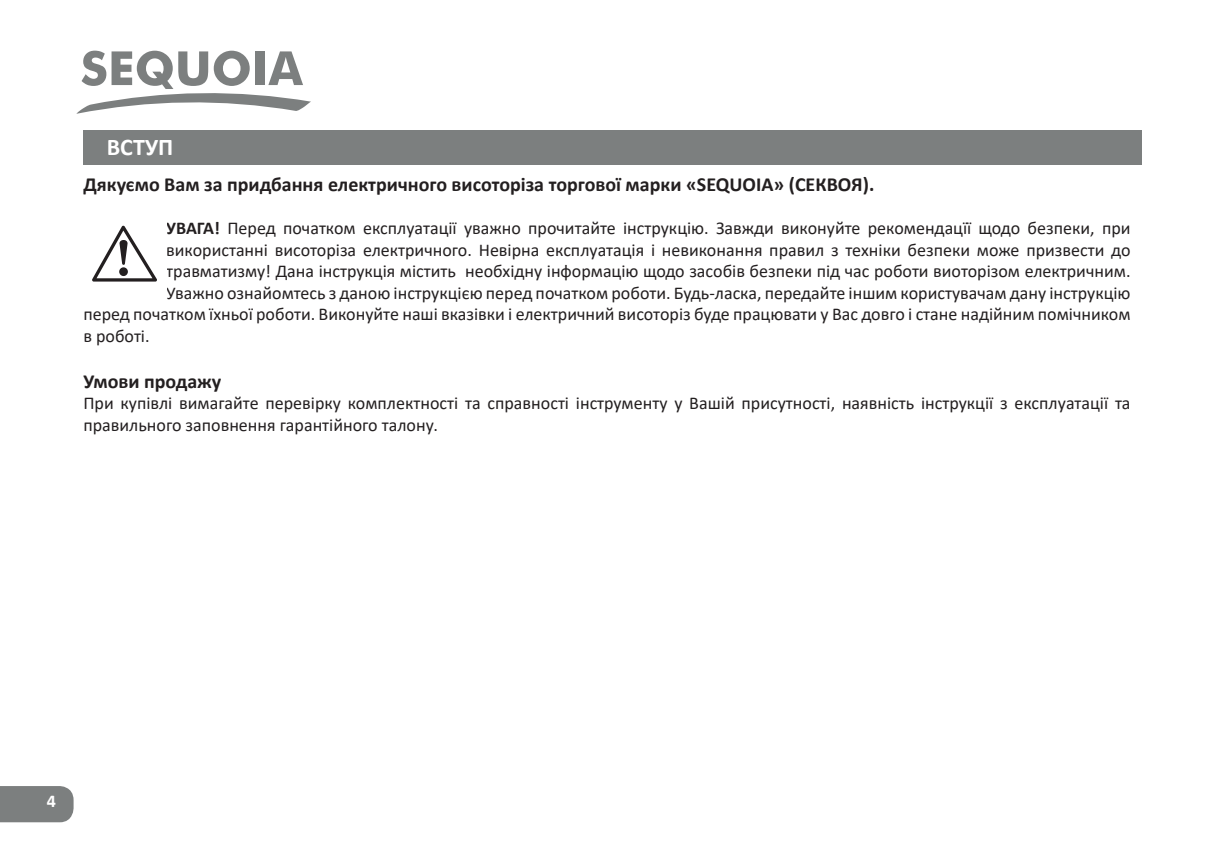
<style>
.page{position:relative;width:1214px;height:862px;background:#fff}
.page>*{position:absolute;margin:0;border:0;box-sizing:border-box;transform-origin:0 0}
.Заголовок_слева{font:700 24px "Calibri";color:#fff}
.Подзаголовок{font:700 20px "Calibri";color:#231f20}
.t1{font:18px/21.6px "Calibri";color:#231f20}
.t2{font:700 18px "Calibri";color:#fff}
.s1{font-weight:700}
</style>
<div class="page">
<div style="left:0;top:786px;width:74px;height:36px;background:#7c7f7f"></div>
<div style="left:83px;top:131px;width:1058px;height:34px;background:#7c7f7f"></div>
<svg style="left:76px;top:51px;width:235px;height:63px"></svg>
<div style="left:256px;top:51px;width:9px;height:34px;background:#7c7f7f"></div>
<svg style="left:92px;top:226px;width:65px;height:55px"></svg>
<p class="Заголовок_слева" style="left:107px;top:130px;width:68px">ВСТУП</p>
<p class="Подзаголовок" style="left:83px;top:170px;width:792px">Дякуємо Вам за придбання електричного висоторіза торгової марки «SEQUOIA» (СЕКВОЯ).</p>
<p class="t1" style="left:166px;top:217px;width:965px"><span class="s1">УВАГА!</span> Перед початком експлуатації уважно прочитайте iнструкцiю. Завжди виконуйте рекомендацїї щодо безпеки, при</p>
<p class="t1" style="left:166px;top:238px;width:965px">використанні висоторіза електричного. Невiрна експлуатацiя i невиконання правил з технiки безпеки може призвести до</p>
<p class="t1" style="left:166px;top:260px;width:965px">травматизму! Дана iнструкцiя мiстить необхiдну iнформацiю щодо засобiв безпеки пiд час роботи виоторізом електричним.</p>
<p class="t1" style="left:166px;top:282px;width:965px">Уважно ознайомтесь з даною iнструкцiєю перед початком роботи. Будь-ласка, передайте iншим користувачам дану iнструкцiю</p>
<p class="t1" style="left:83px;top:303px;width:1048px">перед початком їхньої роботи. Виконуйте нашi вказівки і електричний висоторіз буде працювати у Вас довго i стане надiйним помiчником</p>
<p class="t1" style="left:83px;top:325px;width:68px">в роботi.</p>
<p class="Подзаголовок" style="left:83px;top:367px;width:139px">Умови продажу</p>
<p class="t1" style="left:83px;top:392px;width:1048px">При купiвлi вимагайте перевiрку комплектностi та справностi iнструменту у Вашiй присутностi, наявнiсть iнструкцiї з експлуатацiї та правильного заповнення гарантiйного талону.</p>
<p class="t2" style="left:47px;top:788px;width:11px">4</p>
</div>
